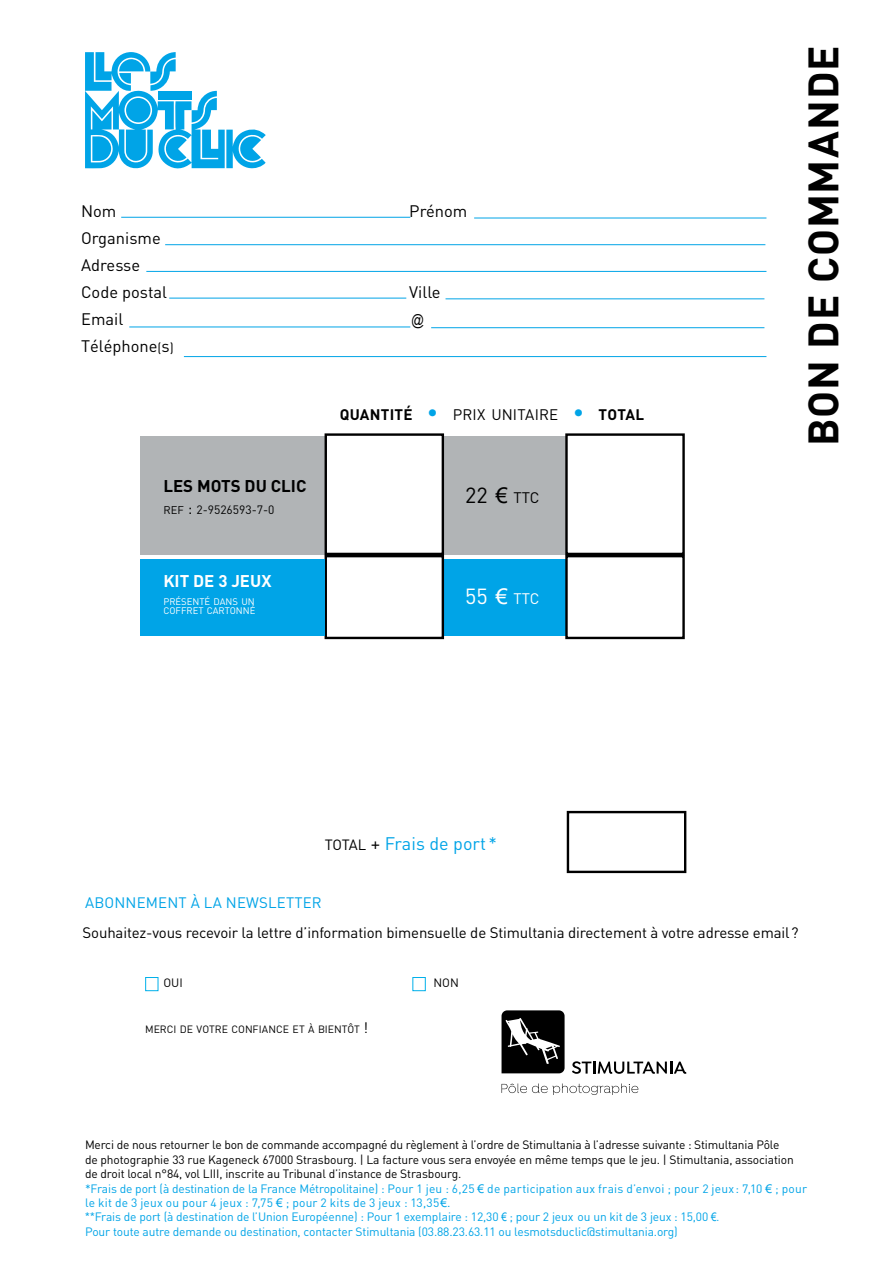
<style>
.page{position:relative;width:893px;height:1263px;background:#fff}
.page>*{position:absolute;margin:0;border:0;box-sizing:border-box;transform-origin:0 0}
.t1{font:700 42px "DIN";letter-spacing:.015em;color:#000}
.t2{font:18px "DIN";color:#00a4e7}
.t3{font:700 16.8px "DIN";color:#000}
.t4{font:700 16.8px "DIN";color:#fff}
.t5{font:16.5px/27px "DIN";color:#000}
.t6{font:700 15.15px "DIN";letter-spacing:.015em;color:#000}
.t7{font:15.15px "DIN";color:#000}
.t8{font:15.15px "DIN";color:#fff}
.t9{font:15px "DIN";letter-spacing:-.01em;color:#000}
.t10{font:15px "DIN";color:#00a4e7}
.t11{font:15px "Arial Narrow";color:#000}
.t12{font:12px/14.4px "DIN";letter-spacing:-.01em;color:#00a4e7}
.t13{font:12px "DIN";color:#000}
.t14{font:10.5px "DIN";letter-spacing:-.005em;color:#000}
.t15{font:9.45px/9px "DIN";color:#fff}
.s1{font-size:13.5px}
.s2{font-size:11.1px}
.s3{font-size:15.9px}
.s4{font-weight:400;font-size:21.6px;color:#00a4e7}
.s5{font-weight:400}
.s6{font-size:21.6px}
.s7{font-family:"Arial";font-size:21.6px}
.s8{font-size:14.7px;color:#000}
.s9{color:#000}
.s10{font-size:15px}
.s11{font-family:"Arial"}
.s12{font-family:"Arial Narrow"}
</style>
<div class="page">
<hr style="left:121px;top:217px;width:289px;height:1px;background:#00a4e7">
<hr style="left:129px;top:327px;width:281px;height:1px;background:#00a4e7">
<hr style="left:169px;top:298px;width:237px;height:1px;background:#00a4e7">
<hr style="left:165px;top:244px;width:600px;height:1px;background:#00a4e7">
<hr style="left:146px;top:271px;width:620px;height:1px;background:#00a4e7">
<hr style="left:474px;top:218px;width:292px;height:1px;background:#00a4e7">
<hr style="left:446px;top:298px;width:318px;height:1px;background:#00a4e7">
<hr style="left:184px;top:356px;width:582px;height:1px;background:#00a4e7">
<hr style="left:431px;top:327px;width:333px;height:1px;background:#00a4e7">
<svg style="left:85px;top:52px;width:181px;height:117px"></svg>
<div style="left:145px;top:977px;width:13px;height:14px;border:1px solid #00b0ea"></div>
<div style="left:412px;top:977px;width:14px;height:14px;border:1px solid #00b0ea"></div>
<div style="left:444px;top:437px;width:121px;height:118px;background:#b1b4b6"></div>
<div style="left:567px;top:811px;width:119px;height:62px;border:2px solid #000"></div>
<div style="left:140px;top:437px;width:185px;height:118px;background:#b1b4b6"></div>
<div style="left:325px;top:433px;width:119px;height:122px;border:2px solid #000"></div>
<div style="left:565px;top:433px;width:120px;height:122px;border:2px solid #000"></div>
<div style="left:444px;top:559px;width:121px;height:76px;background:#00a4e7"></div>
<div style="left:325px;top:555px;width:119px;height:84px;border:2px solid #000"></div>
<div style="left:565px;top:555px;width:120px;height:84px;border:2px solid #000"></div>
<div style="left:140px;top:559px;width:185px;height:76px;background:#00a4e7"></div>
<svg style="left:501px;top:1083px;width:137px;height:12px"></svg>
<svg style="left:572px;top:1061px;width:114px;height:13px"></svg>
<svg style="left:501px;top:1010px;width:64px;height:63px;background:#313131"></svg>
<h3 class="t5" style="left:81px;top:197px;width:37px">Nom</h3>
<h3 class="t5" style="left:409px;top:197px;width:60px">Prénom</h3>
<h3 class="t5" style="left:81px;top:224px;width:87px">Organisme<br>Adresse<br>Code postal</h3>
<h3 class="t5" style="left:409px;top:278px;width:33px">Ville</h3>
<h3 class="t5" style="left:81px;top:305px;width:44px">Email</h3>
<p class="t11" style="left:411px;top:309px;width:14px">@</p>
<h3 class="t5" style="left:81px;top:332px;width:94px">Téléphone<span class="s1">(</span>s<span class="s1">)</span></h3>
<h3 class="t3" style="left:163px;top:475px;width:143px">LES MOTS DU CLIC</h3>
<p class="t13" style="left:163px;top:502px;width:113px"><span class="s2">REF</span> <span class="s3">:</span> 2-9526593-7-0</p>
<p class="t6" style="left:340px;top:404px;width:306px">QUANTITÉ <span class="s4">•</span> <span class="s5">PRIX UNITAIRE</span> <span class="s4">•</span> TOTAL</p>
<p class="t7" style="left:465px;top:488px;width:76px"><span class="s6">22</span> <span class="s7">€</span> TTC</p>
<h3 class="t4" style="left:163px;top:569px;width:110px">KIT DE 3 JEUX</h3>
<p class="t15" style="left:163px;top:596px;width:94px">PRÉSENTÉ DANS UN<br>COFFRET CARTONNÉ</p>
<p class="t8" style="left:465px;top:589px;width:76px"><span class="s6">55</span> <span class="s7">€</span> TTC</p>
<h1 class="t1" style="left:796px;top:446px;width:402px;rotate:-90deg">BON DE COMMANDE</h1>
<h2 class="t2" style="left:325px;top:832px;width:174px"><span class="s8">TOTAL</span> <span class="s9">+</span> Frais de port*</h2>
<p class="t10" style="left:85px;top:893px;width:30px">Abonnement</p>
<p class="t10" style="left:191px;top:893px;width:18px">à lane</p>
<p class="t10" style="left:246px;top:893px;width:23px">wslette</p>
<p class="t10" style="left:312px;top:893px;width:11px">r</p>
<p class="t9" style="left:83px;top:924px;width:717px">Souhaitez-vous recevoir la lettre d’information bimensuelle de Stimultania directement à votre adresse email?</p>
<p class="t13" style="left:163px;top:975px;width:21px">OUI</p>
<p class="t13" style="left:433px;top:975px;width:27px">NON</p>
<p class="t14" style="left:145px;top:1023px;width:224px">MERCI DE VOTRE CONFIANCE ET À BIENTÔT <span class="s10">!</span></p>
<p class="t12" style="left:85px;top:1137px;width:723px"><span class="s9">Merci de nous retourner le bon de commande accompagné du règlement à l’ordre de Stimultania à l’adresse suivante : Stimultania Pôle<br>de photographie 33 rue Kageneck 67000 Strasbourg. | La facture vous sera envoyée en même temps que le jeu. | Stimultania, association de droit local n°84, vol LIII, inscrite au Tribunal d’instance de Strasbourg.<br></span>*Frais de port (à destination de la France Métropolitaine) : Pour 1 jeu : 6,25 <span class="s11">€</span> de participation aux frais d’envoi ; pour 2 jeux: 7,10 <span class="s11">€</span> ; pour le kit de 3 jeux ou pour 4 jeux : 7,75 <span class="s11">€</span> ; pour 2 kits de 3 jeux : 13,35<span class="s11">€.<br>**</span>Frais de port (à destination de l’Union Européenne) : Pour 1 exemplaire : 12,30 <span class="s12">€</span> ; pour 2 jeux ou un kit de 3 jeux : 15,00 <span class="s12">€.<br></span>Pour toute autre demande ou destination, contacter Stimultania (03.88.23.63.11 ou lesmotsduclic@stimultania.org)</p>
</div>
